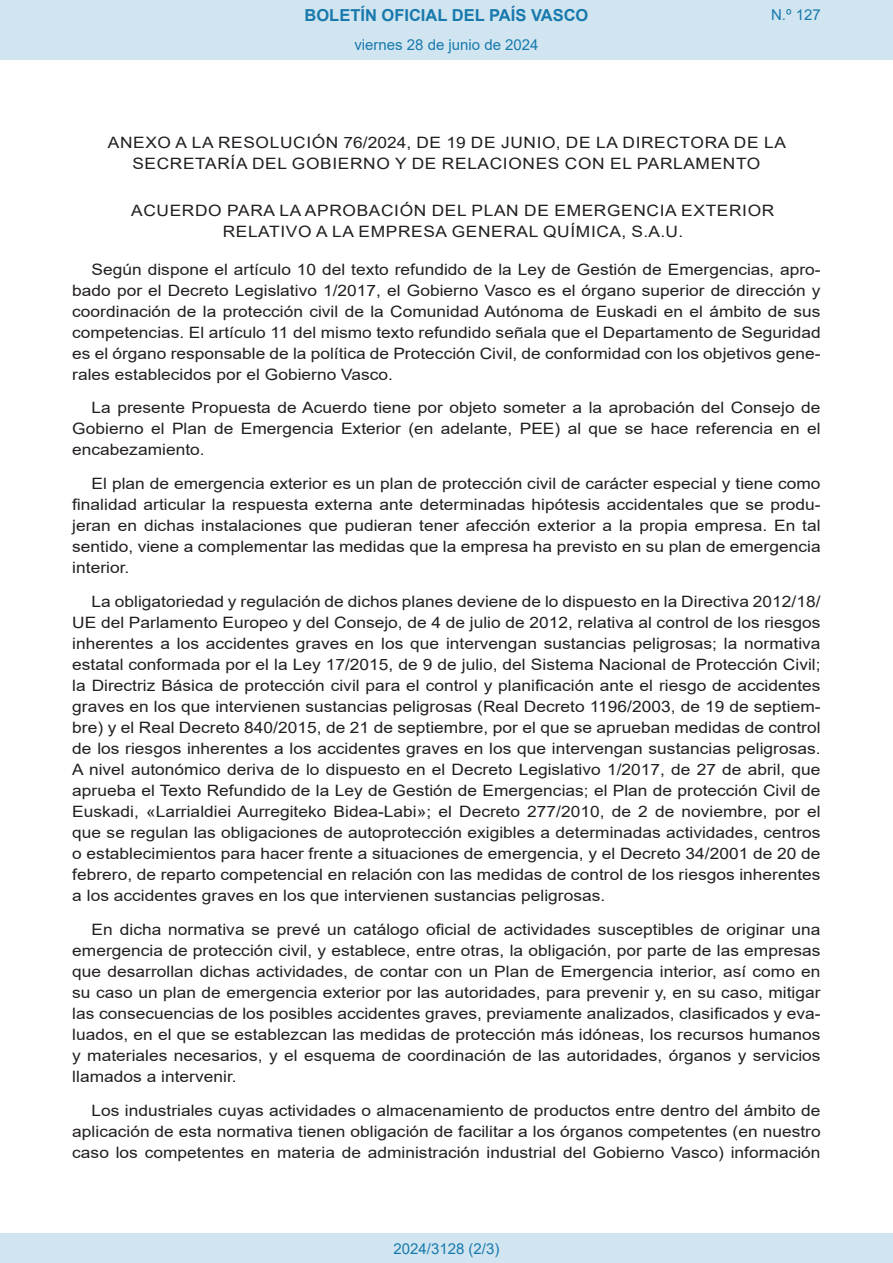
<style>
.page{position:relative;width:893px;height:1263px;background:#fff}
.page>*{position:absolute;margin:0;border:0;box-sizing:border-box;transform-origin:0 0}
.t1{font:700 16.5px "Arial";color:#1879ad}
.BOPVDetalle{font:15.6px/21px "Arial";color:#231f20;text-align:justify;scale:1.11 1}
.BOPVClave{font:15.6px/21px "Arial";letter-spacing:.035em;color:#231f20;text-align:center;scale:1.11 1}
.Paginacion_Centro{font:15px "Arial";color:#1879ad}
</style>
<div class="page">
<div style="left:0;top:0;width:893px;height:60px;background:#d0e5f0"></div>
<div style="left:0;top:1233px;width:893px;height:30px;background:#d0e5f0"></div>
<p class="t1" style="left:305px;top:3px;width:285px">BOLETÍN OFICIAL DEL PAÍS VASCO</p>
<p class="Paginacion_Centro" style="left:354px;top:35px;width:186px">viernes 28 de junio de 2024</p>
<p class="Paginacion_Centro" style="left:771px;top:5px;width:51px">N.º 127</p>
<p class="BOPVClave" style="left:108px;top:132px;width:612px">ANEXO A LA RESOLUCIÓN 76/2024, DE 19 DE JUNIO, DE LA DIRECTORA DE LA<br>SECRETARÍA DEL GOBIERNO Y DE RELACIONES CON EL PARLAMENTO</p>
<p class="BOPVClave" style="left:131px;top:200px;width:581px">ACUERDO PARA LA APROBACIÓN DEL PLAN DE EMERGENCIA EXTERIOR<br>RELATIVO A LA EMPRESA GENERAL QUÍMICA, S.A.U.</p>
<p class="BOPVDetalle" style="left:72px;top:259px;width:676px;text-indent:19px">Según dispone el artículo 10 del texto refundido de la Ley de Gestión de Emergencias, apro&shy;bado por el Decreto Legislativo 1/2017, el Gobierno Vasco es el órgano superior de dirección y coordinación de la protección civil de la Comunidad Autónoma de Euskadi en el ámbito de sus competencias. El artículo 11 del mismo texto refundido señala que el Departamento de Seguridad es el órgano responsable de la política de Protección Civil, de conformidad con los objetivos gene&shy;rales establecidos por el Gobierno Vasco.</p>
<p class="BOPVDetalle" style="left:72px;top:397px;width:676px;text-indent:19px">La presente Propuesta de Acuerdo tiene por objeto someter a la aprobación del Consejo de Gobierno el Plan de Emergencia Exterior (en adelante, PEE) al que se hace referencia en el encabezamiento.</p>
<p class="BOPVDetalle" style="left:72px;top:473px;width:676px;text-indent:19px">El plan de emergencia exterior es un plan de protección civil de carácter especial y tiene como finalidad articular la respuesta externa ante determinadas hipótesis accidentales que se produ&shy;jeran en dichas instalaciones que pudieran tener afección exterior a la propia empresa. En tal sentido, viene a complementar las medidas que la empresa ha previsto en su plan de emergencia interior.</p>
<p class="BOPVDetalle" style="left:72px;top:591px;width:676px;text-indent:19px">La obligatoriedad y regulación de dichos planes deviene de lo dispuesto en la Directiva 2012/18/ UE del Parlamento Europeo y del Consejo, de 4 de julio de 2012, relativa al control de los riesgos inherentes a los accidentes graves en los que intervengan sustancias peligrosas; la normativa estatal conformada por el la Ley 17/2015, de 9 de julio, del Sistema Nacional de Protección Civil; la Directriz Básica de protección civil para el control y planificación ante el riesgo de accidentes graves en los que intervienen sustancias peligrosas (Real Decreto 1196/2003, de 19 de septiem&shy;bre) y el Real Decreto 840/2015, de 21 de septiembre, por el que se aprueban medidas de control de los riesgos inherentes a los accidentes graves en los que intervengan sustancias peligrosas.<br>A nivel autonómico deriva de lo dispuesto en el Decreto Legislativo 1/2017, de 27 de abril, que aprueba el Texto Refundido de la Ley de Gestión de Emergencias; el Plan de protección Civil de Euskadi, «Larrialdiei Aurregiteko Bidea-Labi»; el Decreto 277/2010, de 2 de noviembre, por el que se regulan las obligaciones de autoprotección exigibles a determinadas actividades, centros o establecimientos para hacer frente a situaciones de emergencia, y el Decreto 34/2001 de 20 de febrero, de reparto competencial en relación con las medidas de control de los riesgos inherentes a los accidentes graves en los que intervienen sustancias peligrosas.</p>
<p class="BOPVDetalle" style="left:72px;top:919px;width:676px;text-indent:19px">En dicha normativa se prevé un catálogo oficial de actividades susceptibles de originar una emergencia de protección civil, y establece, entre otras, la obligación, por parte de las empresas que desarrollan dichas actividades, de contar con un Plan de Emergencia interior, así como en su caso un plan de emergencia exterior por las autoridades, para prevenir y, en su caso, mitigar las consecuencias de los posibles accidentes graves, previamente analizados, clasificados y eva&shy;luados, en el que se establezcan las medidas de protección más idóneas, los recursos humanos y materiales necesarios, y el esquema de coordinación de las autoridades, órganos y servicios llamados a intervenir.</p>
<p class="BOPVDetalle" style="left:72px;top:1099px;width:676px;text-indent:19px">Los industriales cuyas actividades o almacenamiento de productos entre dentro del ámbito de aplicación de esta normativa tienen obligación de facilitar a los órganos competentes (en nuestro caso los competentes en materia de administración industrial del Gobierno Vasco) información</p>
<p class="Paginacion_Centro" style="left:393px;top:1238px;width:107px">2024/3128 (2/3)</p>
</div>
